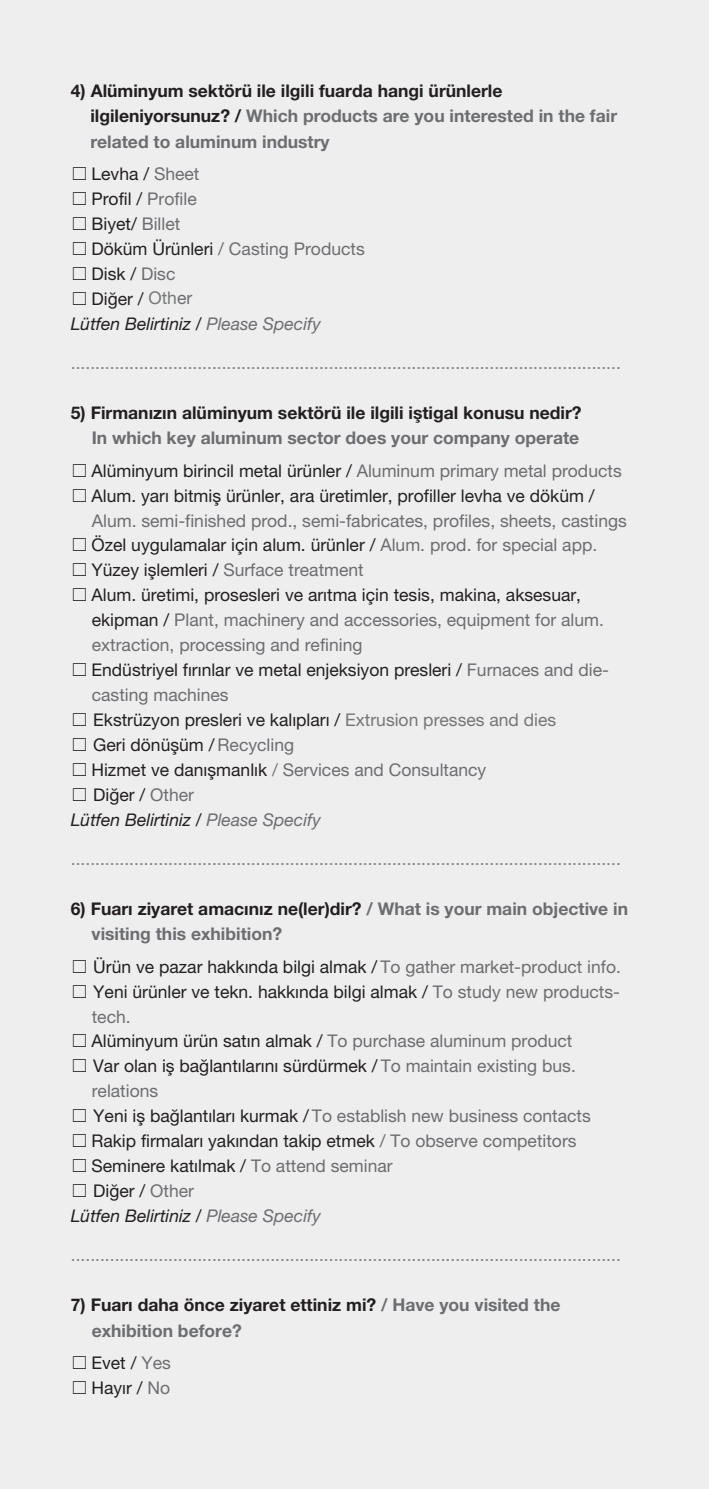
<style>
.page{position:relative;width:709px;height:1489px;background:#fff}
.page>*{position:absolute;margin:0;border:0;box-sizing:border-box;transform-origin:0 0}
.t1{font:17.5px/25px "Helvetica Neue LT Pro";color:#231f20}
.t2{font:17.5px "Helvetica Neue LT Pro";color:#808285}
.t3{font:700 17.5px/25.5px "Helvetica Neue LT Pro";color:#231f20}
.t4{font:17.5px "Helvetica Neue LT Pro";color:#6c6d70}
.t5{font:700 17.5px "Helvetica Neue LT Pro";color:#6c6d70}
.s1{color:#6c6d70}
.s2{font-family:"MS Gothic"}
.s3{color:#757777}
.s4{font-style:italic}
.s5{font-style:italic;color:#6c6d70}
.s6{font-family:"MS Gothic";color:#231f20}
.s7{color:#231f20}
</style>
<div class="page">
<div style="left:0;top:0;width:709px;height:1488px;background:#eeeeef"></div>
<p class="t3" style="left:90px;top:80px;width:528px;text-indent:-19px">4) Alüminyum sektörü ile ilgili fuarda hangi ürünlerle ilgileniyorsunuz? / <span class="s1">Which products are you interested in the fair</span></p>
<p class="t5" style="left:90px;top:135px;width:241px">related to aluminum industry</p>
<p class="t1" style="left:71px;top:164px;width:295px"><span class="s2">☐</span> Levha / <span class="s1">Sheet<br></span><span class="s2">☐</span> Profil / <span class="s1">Profile<br></span><span class="s2">☐</span> Biyet/ <span class="s1">Billet<br></span><span class="s2">☐</span> Döküm Ürünleri <span class="s1">/ Casting Products </span><span class="s2">☐</span> Disk / <span class="s1">Disc<br></span><span class="s2">☐</span> Diğer / <span class="s3">Oth</span><span class="s1">er<br></span><span class="s4">Lütfen Belirtiniz /</span> <span class="s5">Please Specify</span></p>
<p class="t2" style="left:71px;top:356px;width:551px">.................................................................................................................</p>
<p class="t3" style="left:71px;top:402px;width:512px">5) Firmanızın alüminyum sektörü ile ilgili iştigal konusu nedir?</p>
<p class="t5" style="left:92px;top:432px;width:489px">In which key aluminum sector does your company operate</p>
<p class="t1" style="left:71px;top:460px;width:552px"><span class="s2">☐</span> Alüminyum birincil metal ürünler / <span class="s1">Aluminum primary metal products </span><span class="s2">☐</span> Alum. yarı bitmiş ürünler, ara üretimler, profiller levha ve döküm /</p>
<p class="t1" style="left:71px;top:535px;width:528px"><span class="s2">☐</span> Özel uygulamalar için alum. ürünler / <span class="s1">Alum. prod. for special app.</span></p>
<p class="t4" style="left:71px;top:564px;width:294px"><span class="s6">☐</span> <span class="s7">Yüzey işlemleri /</span> Surface treatment</p>
<p class="t1" style="left:71px;top:585px;width:512px"><span class="s2">☐</span> Alum. üretimi, prosesleri ve arıtma için tesis, makina, aksesuar,</p>
<p class="t4" style="left:92px;top:613px;width:513px"><span class="s7">ekipman /</span> Plant, machinery and accessories, equipment for alum.</p>
<p class="t1" style="left:71px;top:659px;width:539px"><span class="s2">☐</span> Endüstriyel fırınlar ve metal enjeksiyon presleri / <span class="s1">Furnaces and die-</span></p>
<p class="t1" style="left:71px;top:709px;width:487px"><span class="s2">☐</span> Ekstrüzyon presleri ve kalıpları / <span class="s3">Extrusion presses and dies </span><span class="s2">☐</span> Geri dönüşüm / <span class="s1">Recycling<br></span><span class="s2">☐</span> Hizmet ve danışmanlık <span class="s3">/</span> <span class="s1">Services and Consultancy<br></span><span class="s2">☐</span> Diğer / <span class="s1">Other<br></span><span class="s4">Lütfen Belirtiniz /</span> <span class="s5">Please Specify</span></p>
<p class="t4" style="left:92px;top:514px;width:536px">Alum. semi-finished prod., semi-fabricates, profiles, sheets, castings</p>
<p class="t4" style="left:92px;top:638px;width:272px">extraction, processing and refining</p>
<p class="t4" style="left:92px;top:688px;width:138px">casting machines</p>
<p class="t2" style="left:71px;top:852px;width:551px">.................................................................................................................</p>
<p class="t3" style="left:71px;top:898px;width:558px">6) Fuarı ziyaret amacınız ne(ler)dir? <span class="s1">/ What is your main objective in</span></p>
<p class="t1" style="left:71px;top:956px;width:551px"><span class="s2">☐</span> Ürün ve pazar hakkında bilgi almak / <span class="s1">To gather market-product info. </span><span class="s2">☐</span> Yeni ürünler ve tekn. hakkında bilgi almak / <span class="s1">To study new products-</span></p>
<p class="t1" style="left:71px;top:1031px;width:506px"><span class="s2">☐</span> Alüminyum ürün satın almak / <span class="s1">To purchase aluminum product </span><span class="s2">☐</span> Var olan iş bağlantılarını sürdürmek / <span class="s1">To maintain existing bus.</span></p>
<p class="t1" style="left:71px;top:1105px;width:521px"><span class="s2">☐</span> Yeni iş bağlantıları kurmak / <span class="s1">To establish new business contacts </span><span class="s2">☐</span> Rakip firmaları yakından takip etmek <span class="s1">/ To observe competitors </span><span class="s2">☐</span> Seminere katılmak / <span class="s1">To attend seminar<br></span><span class="s2">☐</span> Diğer / <span class="s1">Other<br></span><span class="s4">Lütfen Belirtiniz /</span> <span class="s5">Please Specify</span></p>
<p class="t5" style="left:92px;top:927px;width:192px">visiting this exhibition?</p>
<p class="t4" style="left:92px;top:1010px;width:40px">tech.</p>
<p class="t4" style="left:92px;top:1084px;width:68px">relations</p>
<p class="t2" style="left:71px;top:1248px;width:551px">.................................................................................................................</p>
<p class="t3" style="left:71px;top:1294px;width:491px">7) Fuarı daha önce ziyaret ettiniz mi? <span class="s1">/ Have you visited the</span></p>
<p class="t5" style="left:92px;top:1324px;width:151px">exhibition before?</p>
<p class="t1" style="left:71px;top:1352px;width:101px"><span class="s2">☐</span> Evet / <span class="s1">Yes </span><span class="s2">☐</span> Hayır / <span class="s1">No</span></p>
</div>
